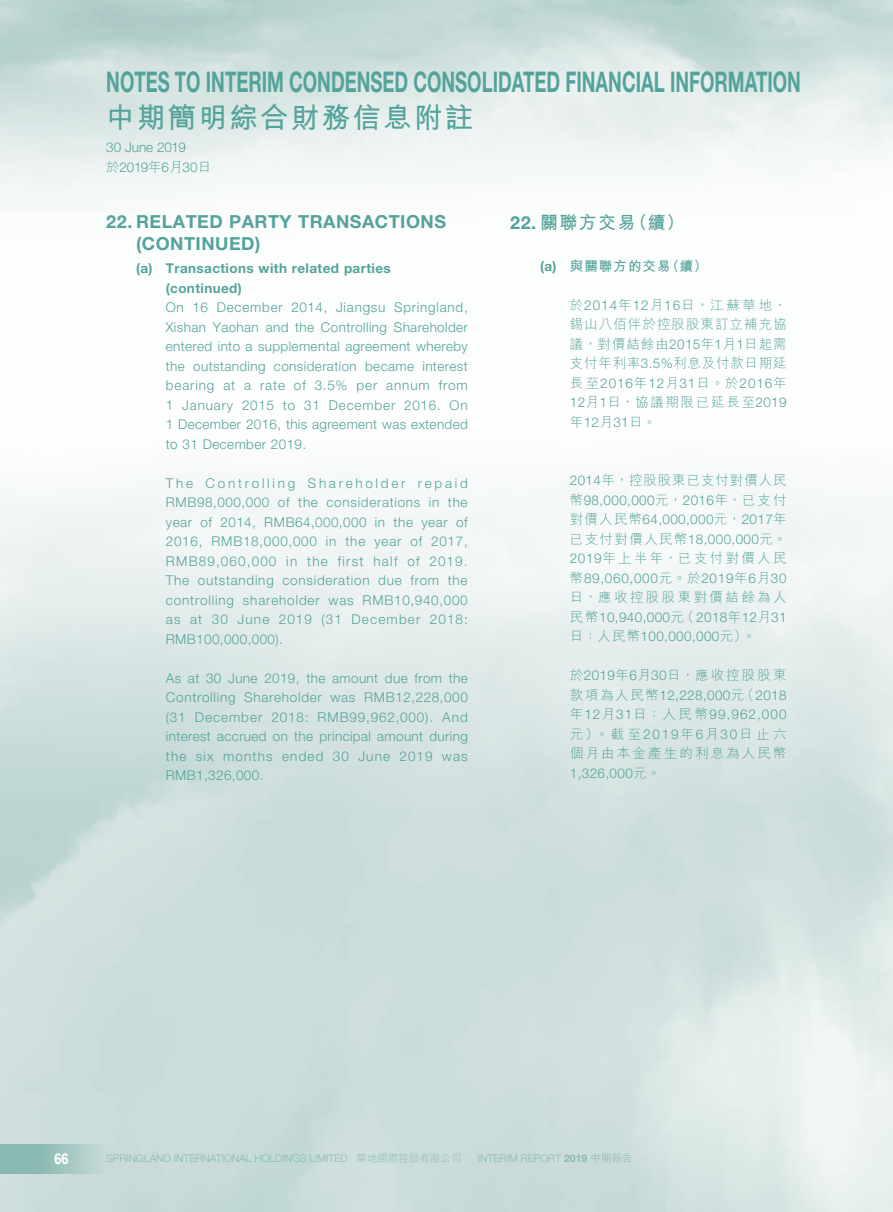
<style>
.page{position:relative;width:893px;height:1212px;background:#fff}
.page>*{position:absolute;margin:0;border:0;box-sizing:border-box;transform-origin:0 0}
.t1{font:700 28.5px "Helvetica Neue LT Std";color:#54a39b;scale:.65 1}
.t2{font:700 28.5px "M Hei HK";letter-spacing:.08em;color:#54a39b}
.t3{font:700 18px/22.5px "Helvetica Neue LT Std";letter-spacing:.03em;color:#54a39b}
.t4{font:700 18px "M Hei HK";letter-spacing:.08em;color:#54a39b}
.t5{font:700 15px "Arial";color:#fff;scale:.9 1}
.t6{font:300 13.5px/19.5px "Helvetica Neue LT Std";letter-spacing:.03em;color:#54a39b;text-align:justify}
.t7{font:300 13.5px/19.5px "M Hei HK";letter-spacing:.125em;color:#54a39b;text-align:justify}
.t8{font:700 13.5px/19.5px "Helvetica Neue LT Std";letter-spacing:.03em;color:#54a39b}
.t9{font:300 13.5px/19.5px "M Hei HK";letter-spacing:.175em;color:#54a39b}
.t10{font:300 13.5px/19.5px "M Hei HK";letter-spacing:.16em;color:#54a39b}
.t11{font:300 13.5px "Helvetica Neue LT Std";letter-spacing:.055em;color:#54a39b}
.t12{font:300 13.5px/20.2px "Helvetica Neue LT Std";letter-spacing:-.005em;color:#54a39b}
.t13{font:300 13.5px "Helvetica Neue LT Std";letter-spacing:.065em;color:#54a39b}
.t14{font:300 13.5px "M Hei HK";letter-spacing:.065em;color:#54a39b}
.t15{font:300 13.5px "M Hei HK";letter-spacing:.18em;color:#54a39b}
.t16{font:700 13.5px "M Hei HK";letter-spacing:.08em;color:#54a39b}
.t17{font:300 10.5px "Helvetica Neue LT Std";color:#8ab9b3}
.s1{font-family:"M Hei HK"}
.s2{font-family:"Helvetica Neue LT Std"}
.s3{font-family:"Adobe Song Std"}
.s4{font-weight:700}
</style>
<div class="page">
<div style="left:0;top:1144px;width:106px;height:30px;background:linear-gradient(to right,#7bb1aa,#bed6d3)"></div>
<h1 class="t1" style="left:106px;top:64px;width:1070px">NOTES TO INTERIM CONDENSED CONSOLIDATED FINANCIAL INFORMATION</h1>
<h1 class="t2" style="left:106px;top:97px;width:369px">中期簡明綜合財務信息附註</h1>
<p class="t12" style="left:106px;top:137px;width:106px">30 June 2019<span class="s1">於</span>2019<span class="s1">年</span>6<span class="s1">月</span>30<span class="s1">日</span></p>
<h2 class="t3" style="left:136px;top:209px;width:311px;text-indent:-30px">22. RELATED PARTY TRANSACTIONS (CONTINUED)</h2>
<p class="t8" style="left:166px;top:258px;width:226px;text-indent:-30px">(a) Transactions with related parties (continued)</p>
<p class="t6" style="left:166px;top:297px;width:304px">On 16 December 2014, Jiangsu Springland, Xishan Yaohan and the Controlling Shareholder entered into a supplemental agreement whereby the outstanding consideration became interest bearing at a rate of 3.5% per annum from 1 January 2015 to 31 December 2016. On 1 December 2016, this agreement was extended to 31 December 2019.</p>
<p class="t6" style="left:166px;top:473px;width:304px">The Controlling Shareholder repaid RMB98,000,000 of the considerations in the year of 2014, RMB64,000,000 in the year of 2016, RMB18,000,000 in the year of 2017, RMB89,060,000 in the first half of 2019.<br>The outstanding consideration due from the controlling shareholder was RMB10,940,000 as at 30 June 2019 (31 December 2018:<br>RMB100,000,000).</p>
<p class="t6" style="left:166px;top:668px;width:304px">As at 30 June 2019, the amount due from the Controlling Shareholder was RMB12,228,000 (31 December 2018: RMB99,962,000). And interest accrued on the principal amount during the six months ended 30 June 2019 was RMB1,326,000.</p>
<h2 class="t4" style="left:510px;top:209px;width:176px"><span class="s2">22.</span> 關聯方交易（續）</h2>
<p class="t16" style="left:540px;top:256px;width:169px"><span class="s2">(a)</span> 與關聯方的交易（續）</p>
<p class="t7" style="left:570px;top:295px;width:218px">於<span class="s2">2014</span>年<span class="s2">12</span>月<span class="s2">16</span>日，江蘇華地、錫山八佰伴於控股股東訂立補充協議，對價結餘由<span class="s2">2015</span>年<span class="s2">1</span>月<span class="s2">1</span>日起需支付年利率<span class="s2">3.5%</span>利息及付款日期延</p>
<p class="t13" style="left:570px;top:375px;width:218px"><span class="s1">長至</span>2016<span class="s1">年</span>12<span class="s1">月</span>31<span class="s1">日。於</span>2016<span class="s1">年</span></p>
<p class="t7" style="left:570px;top:392px;width:218px"><span class="s2">12</span>月<span class="s2">1</span>日，協議期限已延長至<span class="s2">2019</span>年<span class="s2">12</span>月<span class="s2">31</span>日。</p>
<p class="t14" style="left:570px;top:471px;width:218px"><span class="s2">2014</span>年，控股股東已支付對價人民</p>
<p class="t6" style="left:570px;top:490px;width:218px"><span class="s1">幣</span>98,000,000<span class="s1">元，</span>2016<span class="s1">年，已支付對價人民幣</span>64,000,000<span class="s1">元，</span>2017<span class="s1">年</span></p>
<p class="t9" style="left:570px;top:529px;width:218px">已支付對價人民幣<span class="s2">18,000,000</span>元。<br><span class="s2">2019</span>年上半年，已支付對價人民</p>
<p class="t11" style="left:570px;top:570px;width:218px"><span class="s1">幣</span>89,060,000<span class="s1">元。於</span>2019<span class="s1">年</span>6<span class="s1">月</span>30</p>
<p class="t15" style="left:570px;top:588px;width:218px">日，應收控股股東對價結餘為人</p>
<p class="t6" style="left:570px;top:607px;width:218px"><span class="s1">民幣</span>10,940,000<span class="s1">元（</span>2018<span class="s1">年</span>12<span class="s1">月</span>31<span class="s1">日：人民幣</span>100,000,000<span class="s1">元）。</span></p>
<p class="t7" style="left:570px;top:665px;width:218px">於<span class="s2">2019</span>年<span class="s2">6</span>月<span class="s2">30</span>日，應收控股股東</p>
<p class="t6" style="left:570px;top:685px;width:218px"><span class="s1">款項為人民幣</span>12,228,000<span class="s1">元（</span>2018<span class="s1">年</span>12<span class="s1">月</span>31<span class="s1">日：人民幣</span>99,962,000</p>
<p class="t10" style="left:570px;top:724px;width:218px">元）。截至<span class="s2">2019</span>年<span class="s2">6</span>月<span class="s2">30</span>日止六個月由本金產生的利息為人民幣</p>
<p class="t6" style="left:570px;top:763px;width:92px">1,326,000<span class="s1">元。</span></p>
<p class="t5" style="left:54px;top:1148px;width:18px">66</p>
<p class="t17" style="left:106px;top:1152px;width:528px">SPRINGLAND INTERNATIONAL HOLDINGS LIMITED <span class="s1">華地國際控股有限公司</span><span class="s3">・</span> INTERIM REPORT <span class="s4">2019</span> <span class="s1">中期報告</span></p>
</div>
